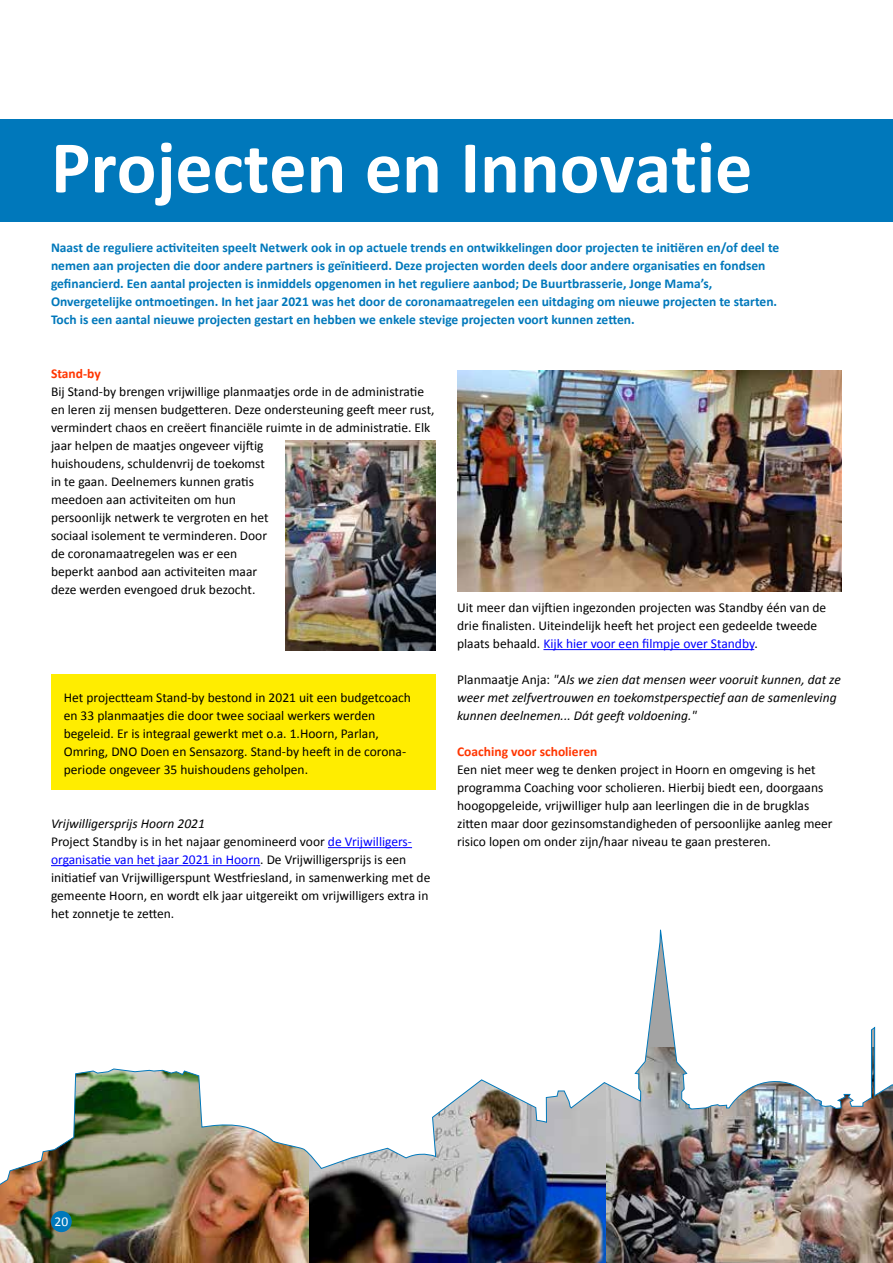
<style>
.page{position:relative;width:893px;height:1263px;background:#fff}
.page>*{position:absolute;margin:0;border:0;box-sizing:border-box;transform-origin:0 0}
.t1{font:700 75px "Calibri";color:#fff}
.t2{font:13.5px/18px "Calibri";color:#000}
.t3{font:700 13.5px/18px "Calibri";color:#0078bb}
.t4{font:italic 13.5px/18px "Calibri";color:#000}
.t5{font:700 13.5px "Calibri";color:#ff3500}
.t6{font:13.5px "Calibri";color:#fff}
.s1{font-style:italic}
.s2{color:#00f}
.s3{font-style:normal}
</style>
<div class="page">
<img style="left:605px;top:1224px;width:288px;height:39px">
<img style="left:308px;top:1224px;width:297px;height:39px">
<img style="left:0;top:1224px;width:308px;height:39px">
<div style="left:51px;top:1211px;width:21px;height:21px;background:#0078bb;border-radius:50%"></div>
<img style="left:0;top:929px;width:893px;height:295px">
<div style="left:0;top:119px;width:893px;height:102px;background:#0078bb"></div>
<hr style="left:543px;top:649px;width:211px;height:1px;background:#00f">
<img style="left:457px;top:371px;width:385px;height:221px">
<div style="left:51px;top:675px;width:385px;height:115px;background:#ffed00"></div>
<hr style="left:328px;top:847px;width:84px;height:1px;background:#00f">
<hr style="left:51px;top:865px;width:209px;height:1px;background:#00f">
<img style="left:285px;top:441px;width:151px;height:209px">
<h1 class="t1" style="left:51px;top:119px;width:703px">Projecten en Innovatie</h1>
<p class="t3" style="left:51px;top:239px;width:730px">Naast de reguliere activiteiten speelt Netwerk ook in op actuele trends en ontwikkelingen door projecten te initiëren en/of deel te nemen aan projecten die door andere partners is geïnitieerd. Deze projecten worden deels door andere organisaties en fondsen gefinancierd. Een aantal projecten is inmiddels opgenomen in het reguliere aanbod; De Buurtbrasserie, Jonge Mama’s, Onvergetelijke ontmoetingen. In het jaar 2021 was het door de coronamaatregelen een uitdaging om nieuwe projecten te starten.<br>Toch is een aantal nieuwe projecten gestart en hebben we enkele stevige projecten voort kunnen zetten.</p>
<p class="t5" style="left:51px;top:365px;width:51px">Stand-by</p>
<p class="t2" style="left:51px;top:383px;width:385px">Bij Stand-by brengen vrijwillige planmaatjes orde in de administratie en leren zij mensen budgetteren. Deze ondersteuning geeft meer rust, vermindert chaos en creëert financiële ruimte in de administratie. Elk jaar helpen de maatjes ongeveer vijftig<br>huishoudens, schuldenvrij de toekomst<br>in te gaan. Deelnemers kunnen gratis<br>meedoen aan activiteiten om hun<br>persoonlijk netwerk te vergroten en het<br>sociaal isolement te verminderen. Door<br>de coronamaatregelen was er een<br>beperkt aanbod aan activiteiten maar<br>deze werden evengoed druk bezocht.</p>
<p class="t2" style="left:64px;top:689px;width:349px">Het projectteam Stand-by bestond in 2021 uit een budgetcoach en 33 planmaatjes die door twee sociaal werkers werden begeleid. Er is integraal gewerkt met o.a. 1.Hoorn, Parlan, Omring, DNO Doen en Sensazorg. Stand-by heeft in de corona&shy;periode ongeveer 35 huishoudens geholpen.</p>
<p class="t2" style="left:51px;top:814px;width:381px"><span class="s1">Vrijwilligersprijs Hoorn 2021<br></span>Project Standby is in het najaar genomineerd voor <span class="s2">de Vrijwilligers&shy;organisatie van het jaar 2021 in Hoorn</span>. De Vrijwilligersprijs is een initiatief van Vrijwilligerspunt Westfriesland, in samenwerking met de gemeente Hoorn, en wordt elk jaar uitgereikt om vrijwilligers extra in het zonnetje te zetten.</p>
<p class="t2" style="left:457px;top:599px;width:371px">Uit meer dan vijftien ingezonden projecten was Standby één van de drie finalisten. Uiteindelijk heeft het project een gedeelde tweede plaats behaald. <span class="s2">Kijk hier voor een filmpje over Standby</span>.</p>
<p class="t4" style="left:457px;top:670px;width:385px"><span class="s3">Planmaatje Anja:</span> "Als we zien dat mensen weer vooruit kunnen, dat ze weer met zelfvertrouwen en toekomstperspectief aan de samenleving kunnen deelnemen... Dát geeft voldoening."</p>
<p class="t5" style="left:457px;top:743px;width:142px">Coaching voor scholieren</p>
<p class="t2" style="left:457px;top:761px;width:377px">Een niet meer weg te denken project in Hoorn en omgeving is het programma Coaching voor scholieren. Hierbij biedt een, doorgaans hoogopgeleide, vrijwilliger hulp aan leerlingen die in de brugklas zitten maar door gezinsomstandigheden of persoonlijke aanleg meer risico lopen om onder zijn/haar niveau te gaan presteren.</p>
<p class="t6" style="left:55px;top:1213px;width:15px">20</p>
</div>
